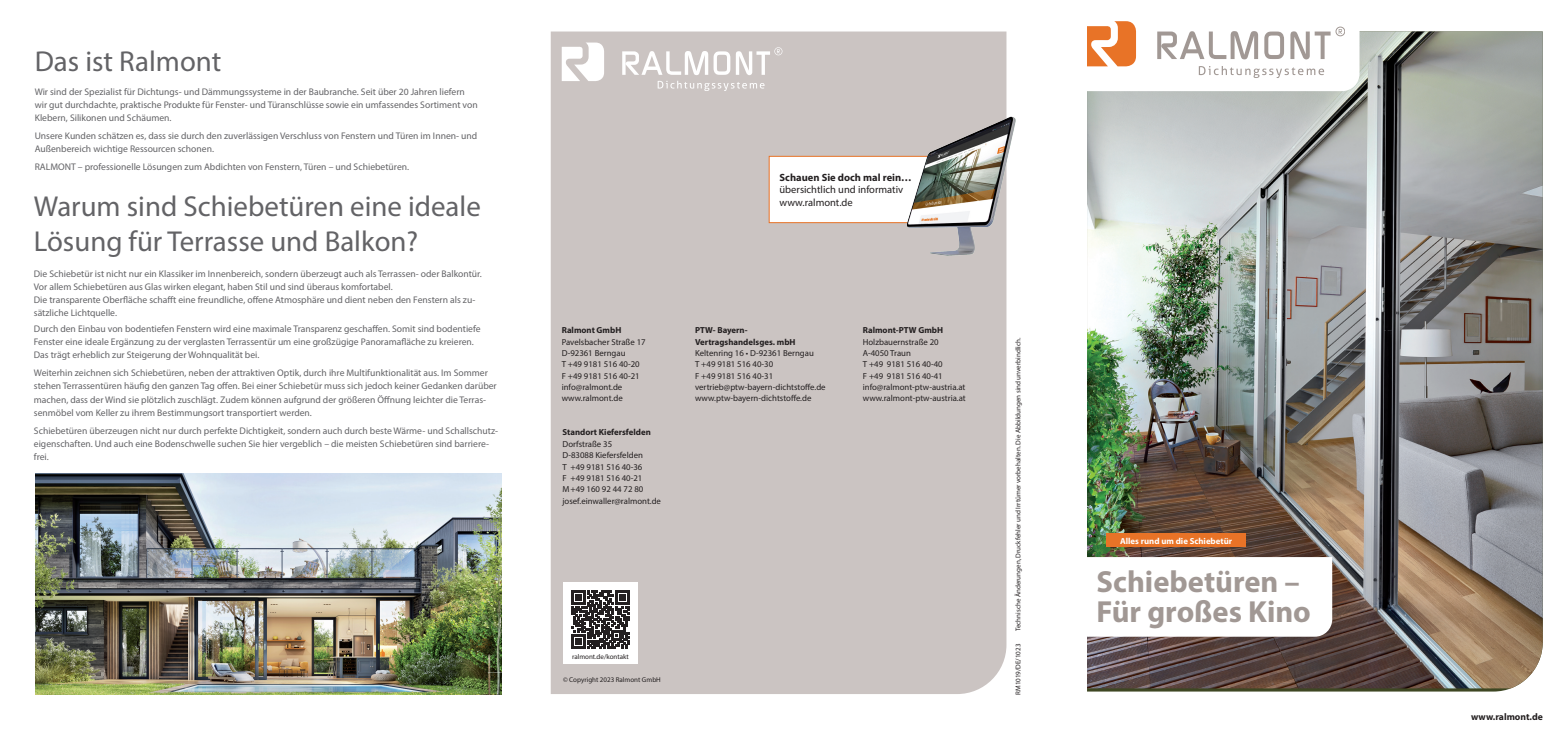
<style>
.page{position:relative;width:1558px;height:737px;background:#fff}
.page>*{position:absolute;margin:0;border:0;box-sizing:border-box;transform-origin:0 0}
.t1{font:700 30.54px/30.6px "Myriad Pro";color:#a19894}
.t2{font:28.88px/34.6px "Myriad Pro";color:#636366}
.t3{font:10.5px/12.6px "Myriad Pro";color:#231f20}
.t4{font:700 10.5px "Myriad Pro";color:#231f20}
.t5{font:9.62px/13.1px "Myriad Pro";color:#636366}
.t6{font:700 9.62px "Myriad Pro";color:#231f20}
.t7{font:8.75px/11.4px "Myriad Pro";color:#231f20}
.t8{font:700 8.75px/11.4px "Myriad Pro";color:#231f20}
.t9{font:700 8.75px "Myriad Pro";color:#fff}
.t10{font:7px "Myriad Pro";color:#231f20}
</style>
<div class="page">
<div style="left:551px;top:32px;width:455px;height:662px;background:#cbc4c2"></div>
<img style="left:1087px;top:32px;width:455px;height:656px">
<svg style="left:768px;top:155px;width:133px;height:68px"></svg>
<div style="left:563px;top:582px;width:74px;height:82px;background:#fff"></div>
<svg style="left:571px;top:590px;width:58px;height:58px"></svg>
<svg style="left:622px;top:51px;width:108px;height:24px"></svg>
<svg style="left:562px;top:43px;width:42px;height:38px"></svg>
<svg style="left:736px;top:47px;width:46px;height:28px"></svg>
<svg style="left:658px;top:81px;width:106px;height:10px"></svg>
<img style="left:901px;top:109px;width:115px;height:152px">
<svg style="left:1087px;top:557px;width:245px;height:79px"></svg>
<svg style="left:1087px;top:21px;width:272px;height:70px"></svg>
<div style="left:1106px;top:533px;width:139px;height:14px;background:#e87327"></div>
<img style="left:36px;top:474px;width:465px;height:220px">
<h2 class="t2" style="left:35px;top:44px;width:188px">Das ist Ralmont</h2>
<p class="t5" style="left:35px;top:85px;width:444px">Wir sind der Spezialist für Dichtungs- und Dämmungssysteme in der Baubranche. Seit über 20 Jahren liefern wir gut durchdachte, praktische Produkte für Fenster- und Türanschlüsse sowie ein umfassendes Sortiment von<br>Klebern, Silikonen und Schäumen.</p>
<p class="t5" style="left:35px;top:129px;width:444px">Unsere Kunden schätzen es, dass sie durch den zuverlässigen Verschluss von Fenstern und Türen im Innen- und<br>Außenbereich wichtige Ressourcen schonen.</p>
<p class="t5" style="left:35px;top:160px;width:376px">RALMONT – professionelle Lösungen zum Abdichten von Fenstern, Türen – und Schiebetüren.</p>
<h2 class="t2" style="left:34px;top:189px;width:448px">Warum sind Schiebetüren eine ideale<br>Lösung für Terrasse und Balkon?</h2>
<p class="t5" style="left:34px;top:267px;width:449px">Die Schiebetür ist nicht nur ein Klassiker im Innenbereich, sondern überzeugt auch als Terrassen- oder Balkontür.<br>Vor allem Schiebetüren aus Glas wirken elegant, haben Stil und sind überaus komfortabel.<br>Die transparente Oberfläche schafft eine freundliche, offene Atmosphäre und dient neben den Fenstern als zu&shy;sätzliche Lichtquelle.</p>
<p class="t5" style="left:34px;top:322px;width:448px">Durch den Einbau von bodentiefen Fenstern wird eine maximale Transparenz geschaffen. Somit sind bodentiefe<br>Fenster eine ideale Ergänzung zu der verglasten Terrassentür um eine großzügige Panoramafläche zu kreieren.<br>Das trägt erheblich zur Steigerung der Wohnqualität bei.</p>
<p class="t5" style="left:34px;top:366px;width:464px">Weiterhin zeichnen sich Schiebetüren, neben der attraktiven Optik, durch ihre Multifunktionalität aus. Im Sommer stehen Terrassentüren häufig den ganzen Tag offen. Bei einer Schiebetür muss sich jedoch keiner Gedanken darüber machen, dass der Wind sie plötzlich zuschlägt. Zudem können aufgrund der größeren Öffnung leichter die Terras&shy;senmöbel vom Keller zu ihrem Bestimmungsort transportiert werden.</p>
<p class="t5" style="left:34px;top:424px;width:466px">Schiebetüren überzeugen nicht nur durch perfekte Dichtigkeit, sondern auch durch beste Wärme- und Schallschutz&shy;eigenschaften. Und auch eine Bodenschwelle suchen Sie hier vergeblich – die meisten Schiebetüren sind barriere&shy;frei.</p>
<p class="t4" style="left:779px;top:170px;width:134px">Schauen Sie doch mal rein…</p>
<p class="t3" style="left:779px;top:183px;width:125px">übersichtlich und informativ www.ralmont.de</p>
<p class="t8" style="left:562px;top:324px;width:61px">Ralmont GmbH</p>
<p class="t7" style="left:562px;top:336px;width:85px">Pavelsbacher Straße 17<br>D-92361 Berngau<br>T +49 9181 516 40-20<br>F +49 9181 516 40-21 info@ralmont.de www.ralmont.de</p>
<p class="t8" style="left:562px;top:426px;width:90px">Standort Kiefersfelden</p>
<p class="t7" style="left:562px;top:438px;width:100px">Dorfstraße 35<br>D-83088 Kiefersfelden<br>T +49 9181 516 40-36<br>F +49 9181 516 40-21<br>M+49 160 92 44 72 80 josef.einwaller@ralmont.de</p>
<p class="t8" style="left:695px;top:324px;width:102px">PTW- Bayern-<br>Vertragshandelsges. mbH</p>
<p class="t7" style="left:695px;top:347px;width:132px">Keltenring 16 • D-92361 Berngau<br>T +49 9181 516 40-30<br>F +49 9181 516 40-31 vertrieb@ptw-bayern-dichtstoffe.de www.ptw-bayern-dichtstoffe.de</p>
<p class="t8" style="left:863px;top:324px;width:82px">Ralmont-PTW GmbH</p>
<p class="t7" style="left:863px;top:336px;width:105px">Holzbauernstraße 20<br>A-4050 Traun<br>T +49 9181 516 40-40<br>F +49 9181 516 40-41 info@ralmont-ptw-austria.at www.ralmont-ptw-austria.at</p>
<p class="t10" style="left:572px;top:652px;width:58px">ralmont.de/kontakt</p>
<p class="t10" style="left:563px;top:675px;width:99px">© Copyright 2023 Ralmont GmbH</p>
<p class="t10" style="left:1014px;top:631px;width:295px;rotate:-90deg">Technische Änderungen, Druckfehler und Irrtümer vorbehalten. Die Abbildungen sind unverbindlich.</p>
<p class="t10" style="left:1014px;top:694px;width:53px;rotate:-90deg">RM1019/DE/1023</p>
<p class="t9" style="left:1120px;top:535px;width:113px">Alles rund um die Schiebetür</p>
<h1 class="t1" style="left:1096px;top:565px;width:216px">Schiebetüren –<br>Für großes Kino</h1>
<p class="t6" style="left:1471px;top:710px;width:73px">www.ralmont.de</p>
</div>
